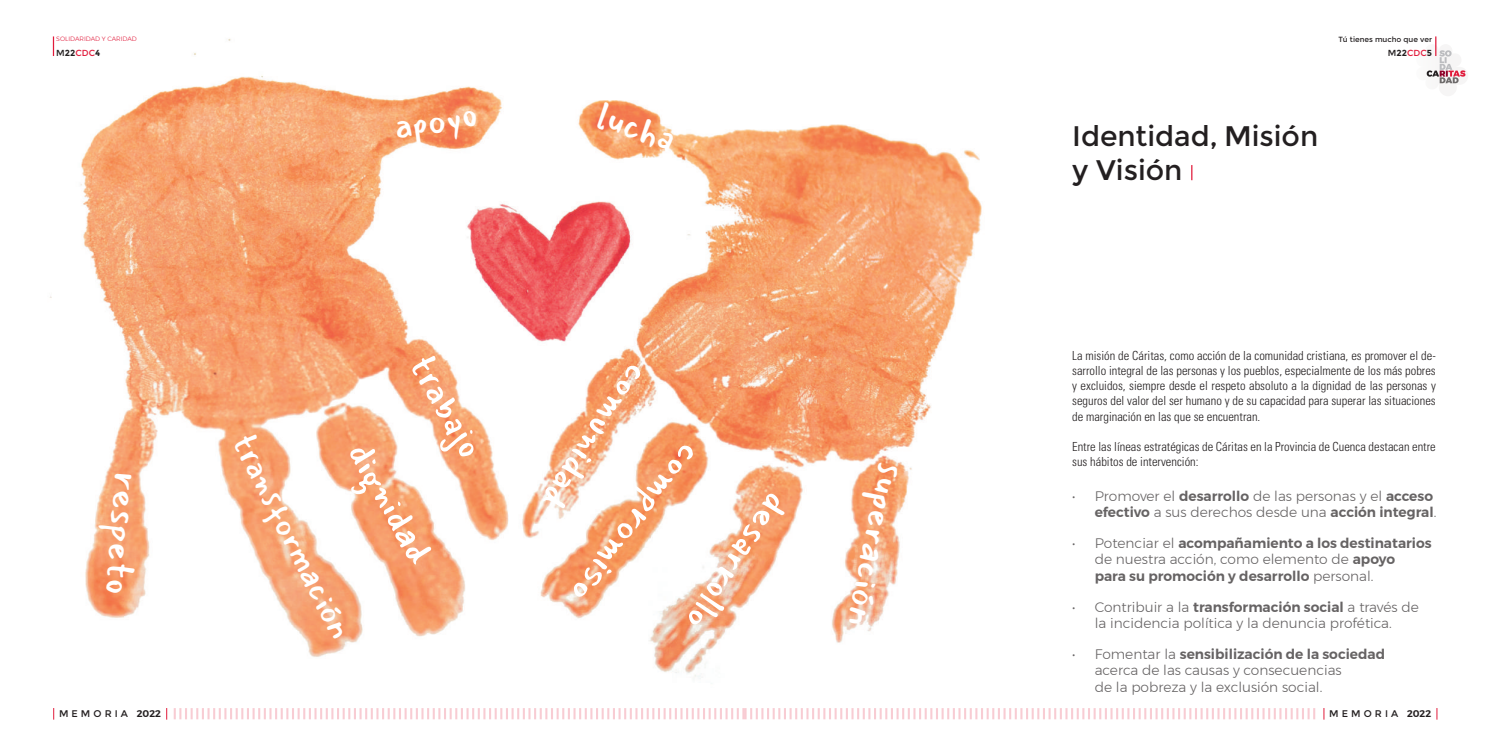
<style>
.page{position:relative;width:1489px;height:745px;background:#fff}
.page>*{position:absolute;margin:0;border:0;box-sizing:border-box;transform-origin:0 0}
.t1{font:36.88px "Mansalva";color:#fff}
.t2{font:33.75px "Mansalva";color:#fff}
.t3{font:28.25px/33.9px "Montserrat";color:#231f20}
.t4{font:300 13.75px/16.5px "Montserrat";color:#231f20;text-align:right}
.t5{font:600 13.75px/16.5px "Montserrat";color:#231f20}
.t6{font:300 condensed 12.5px/15px "Univers LT Std";color:#231f20;text-align:justify}
.t7{font:9.62px "Montserrat";letter-spacing:.32em;color:#231f20}
.t8{font:700 8.75px "Montserrat";color:#231f20}
.t9{font:7.5px "Montserrat";color:#231f20}
.t10{font:300 6.25px "Montserrat";color:#e11b3b}
.s1{font-weight:400}
.s2{font-weight:400;color:#e11b3b}
.s3{font-weight:600}
.s4{font-weight:300}
</style>
<div class="page">
<img style="left:50px;top:36px;width:1112px;height:684px">
<svg style="left:1191px;top:165px;width:1px;height:15px"></svg>
<svg style="left:1426px;top:44px;width:40px;height:40px"></svg>
<svg style="left:174px;top:707px;width:1141px;height:11px"></svg>
<hr style="left:1434px;top:36px;width:2px;height:20px;background:#e11b3b">
<svg style="left:53px;top:36px;width:1px;height:20px"></svg>
<svg style="left:53px;top:707px;width:1px;height:12px"></svg>
<svg style="left:166px;top:707px;width:1px;height:12px"></svg>
<p class="t10" style="left:56px;top:34px;width:82px">SOLIDARIDAD Y CARIDAD</p>
<p class="t9" style="left:1338px;top:35px;width:95px">Tú tienes mucho que ver</p>
<p class="t8" style="left:56px;top:48px;width:46px"><span class="s1">M</span>22<span class="s2">CDC</span>4</p>
<p class="t8" style="left:1387px;top:48px;width:46px"><span class="s1">M</span>22<span class="s2">CDC</span>5</p>
<h1 class="t1" style="left:389px;top:98px;width:88px;rotate:-9deg">apoyo</h1>
<h1 class="t1" style="left:608px;top:87px;width:83px;rotate:19deg">lucha</h1>
<h1 class="t1" style="left:443px;top:343px;width:114px;rotate:60deg">trabajo</h1>
<h1 class="t1" style="left:665px;top:384px;width:166px;rotate:124deg">comunidad</h1>
<h2 class="t2" style="left:265px;top:423px;width:227px;rotate:63deg">transformación</h2>
<h1 class="t1" style="left:382px;top:430px;width:133px;rotate:60deg">dignidad</h1>
<h1 class="t1" style="left:717px;top:465px;width:192px;rotate:127deg">compromiso</h1>
<h1 class="t1" style="left:155px;top:474px;width:126px;rotate:94deg">respeto</h1>
<h1 class="t1" style="left:919px;top:467px;width:168px;rotate:101deg">superación</h1>
<h1 class="t1" style="left:805px;top:513px;width:158px;rotate:124deg">desarrollo</h1>
<h3 class="t3" style="left:1072px;top:120px;width:247px">Identidad, Misión y Visión</h3>
<p class="t6" style="left:1072px;top:348px;width:365px">La misión de Cáritas, como acción de la comunidad cristiana, es promover el de&shy;sarrollo integral de las personas y los pueblos, especialmente de los más pobres y excluidos, siempre desde el respeto absoluto a la dignidad de las personas y seguros del valor del ser humano y de su capacidad para superar las situaciones de marginación en las que se encuentran.</p>
<p class="t6" style="left:1072px;top:438px;width:365px">Entre las líneas estratégicas de Cáritas en la Provincia de Cuenca destacan entre sus hábitos de intervención:</p>
<p class="t4" style="left:1072px;top:487px;width:365px">• Promover el <span class="s3">desarrollo</span> de las personas y el <span class="s3">acceso efectivo</span> a sus derechos desde una <span class="s3">acción integral</span>.</p>
<p class="t5" style="left:1094px;top:534px;width:338px;text-indent:-22px"><span class="s4">• Potenciar el</span> acompañamiento a los destinatarios <span class="s4">de nuestra acción, como elemento de</span> apoyo<br>para su promoción y desarrollo <span class="s4">personal.</span></p>
<p class="t4" style="left:1072px;top:597px;width:348px;text-align:center">• Contribuir a la <span class="s3">transformación social</span> a través de la incidencia política y la denuncia profética.</p>
<p class="t4" style="left:1094px;top:645px;width:292px;text-align:left;text-indent:-22px">• Fomentar la <span class="s3">sensibilización de la sociedad </span>acerca de las causas y consecuencias<br>de la pobreza y la exclusión social.</p>
<p class="t7" style="left:59px;top:708px;width:103px">MEMORIA <span class="s3">2022</span></p>
<p class="t7" style="left:1329px;top:708px;width:103px">MEMORIA <span class="s3">2022</span></p>
</div>
